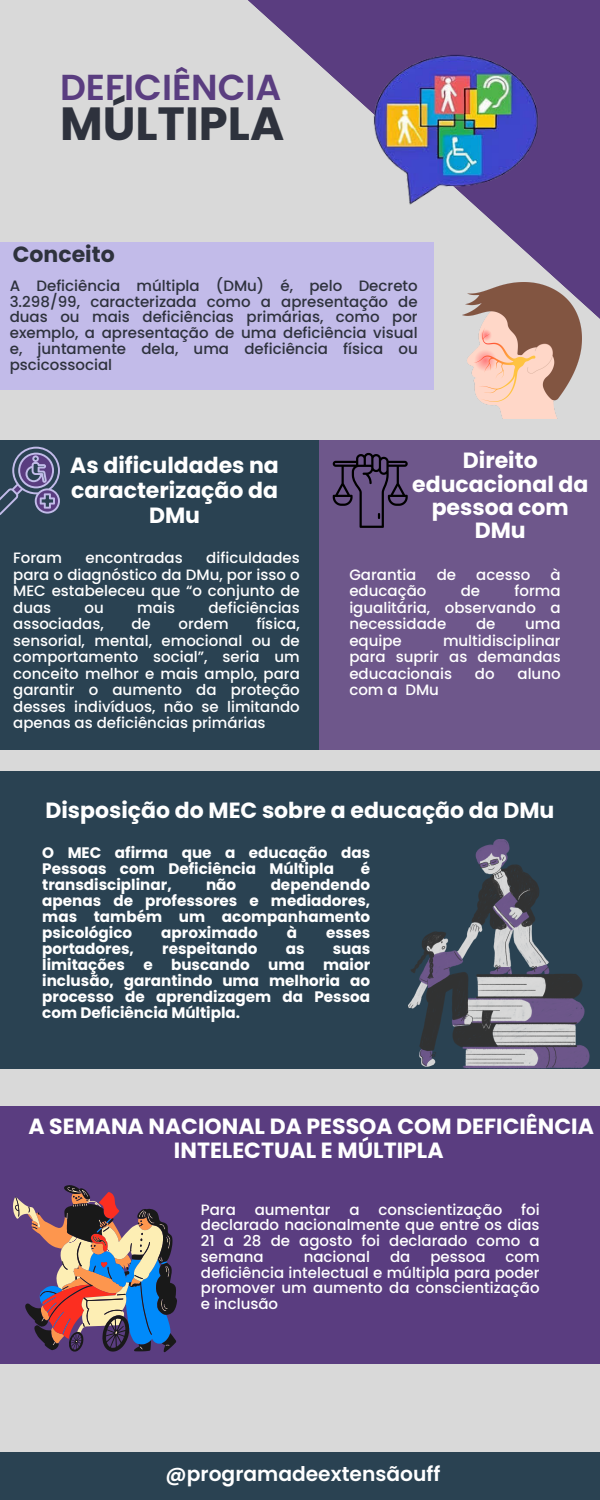
<style>
.page{position:relative;width:600px;height:1500px;background:#d9d9d9}
.page>*{position:absolute;margin:0;border:0;box-sizing:border-box;transform-origin:0 0}
.t1{font:700 46.5px "Poppins";color:#2e323d}
.t2{font:600 36.1px "Poppins";color:#5a3d80}
.t3{font:700 22px/23.2px "Poppins";color:#fff;text-align:center}
.t4{font:700 22px "Poppins";color:#2e323d}
.t5{font:600 20.2px "Poppins";color:#fff}
.t6{font:700 15.2px/16px "Poppins";color:#fff;text-align:justify}
.t7{font:500 15px/16.5px "Poppins";color:#fff;text-align:justify}
.t8{font:500 15px/15.8px "Poppins";color:#2e323d;text-align:justify}
</style>
<div class="page">
<svg style="left:248px;top:0;width:352px;height:319px"></svg>
<div style="left:0;top:1452px;width:600px;height:48px;background:#2a4252"></div>
<div style="left:0;top:440px;width:323px;height:310px;background:#2a4252"></div>
<div style="left:0;top:1106px;width:600px;height:258px;background:#5a3d80"></div>
<img style="left:353px;top:35px;width:195px;height:193px">
<img style="left:463px;top:282px;width:119px;height:137px">
<svg style="left:0;top:447px;width:60px;height:68px"></svg>
<div style="left:319px;top:440px;width:281px;height:310px;background:#6e578b"></div>
<svg style="left:333px;top:453px;width:75px;height:75px"></svg>
<svg style="left:13px;top:1185px;width:164px;height:167px"></svg>
<div style="left:0;top:242px;width:434px;height:148px;background:#c2bbe9"></div>
<div style="left:0;top:771px;width:600px;height:298px;background:#2a4252"></div>
<svg style="left:408px;top:839px;width:182px;height:229px"></svg>
<p class="t2" style="left:60px;top:62px;width:223px">DEFICIÊNCIA</p>
<h4 class="t1" style="left:60px;top:91px;width:226px">MÚLTIPLA</h4>
<h2 class="t4" style="left:13px;top:239px;width:103px">Conceito</h2>
<h1 class="t8" style="left:10px;top:278px;width:409px">A Deficiência múltipla (DMu) é, pelo Decreto 3.298/99, caracterizada como a apresentação de duas ou mais deficiências primárias, como por exemplo, a apresentação de uma deficiência visual e, juntamente dela, uma deficiência física ou pscicossocial</h1>
<h4 class="t3" style="left:70px;top:453px;width:210px;line-height:24.8px">As dificuldades na caracterização da<br>DMu</h4>
<p class="t7" style="left:13px;top:550px;width:288px;text-indent:193px">dificuldades para o diagnóstico da DMu, por isso o MEC estabeleceu que “o conjunto de duas</p>
<p class="t7" style="left:13px;top:550px;width:50px">Foram</p>
<p class="t7" style="left:86px;top:550px;width:99px">encontradas</p>
<p class="t7" style="left:85px;top:599px;width:21px">ou</p>
<p class="t7" style="left:137px;top:599px;width:39px">mais</p>
<p class="t7" style="left:208px;top:599px;width:93px">deficiências</p>
<p class="t7" style="left:13px;top:616px;width:92px">associadas,</p>
<p class="t7" style="left:131px;top:616px;width:21px">de</p>
<p class="t7" style="left:178px;top:616px;width:52px">ordem</p>
<p class="t7" style="left:13px;top:616px;width:288px;text-indent:243px">física, sensorial, mental, emocional ou de comportamento social”, seria um conceito melhor e mais amplo, para garantir o aumento da proteção desses indivíduos, não se limitando apenas as deficiências primárias</p>
<p class="t3" style="left:412px;top:449px;width:178px">Direito educacional da pessoa com<br>DMu</p>
<h4 class="t7" style="left:349px;top:566px;width:69px">Garantia</h4>
<h4 class="t7" style="left:437px;top:566px;width:21px">de</h4>
<h4 class="t7" style="left:476px;top:566px;width:56px">acesso</h4>
<h4 class="t7" style="left:551px;top:566px;width:12px">à</h4>
<h4 class="t7" style="left:349px;top:583px;width:79px">educação</h4>
<h4 class="t7" style="left:461px;top:583px;width:21px">de</h4>
<h4 class="t7" style="left:349px;top:583px;width:213px;text-indent:165px">forma igualitária, observando a necessidade</h4>
<h4 class="t7" style="left:476px;top:616px;width:21px">de</h4>
<h4 class="t7" style="left:525px;top:616px;width:37px">uma</h4>
<h4 class="t7" style="left:349px;top:632px;width:54px">equipe</h4>
<h4 class="t7" style="left:349px;top:632px;width:213px;text-indent:94px">multidisciplinar para suprir as demandas educacionais</h4>
<h4 class="t7" style="left:475px;top:665px;width:21px">do</h4>
<h4 class="t7" style="left:518px;top:665px;width:45px">aluno</h4>
<h4 class="t7" style="left:349px;top:682px;width:91px">com a DMu</h4>
<p class="t3" style="left:46px;top:799px;width:510px">Disposição do MEC sobre a educação da DMu</p>
<p class="t6" style="left:42px;top:845px;width:330px">O MEC afirma que a educação das<br>Pessoas com Deficiência Múltipla</p>
<p class="t6" style="left:361px;top:861px;width:11px">é</p>
<p class="t6" style="left:42px;top:877px;width:131px">transdisciplinar,</p>
<p class="t6" style="left:206px;top:877px;width:32px">não</p>
<p class="t6" style="left:42px;top:877px;width:330px;text-indent:228px">dependendo apenas de professores e mediadores, mas também um acompanhamento psicológico</p>
<p class="t6" style="left:161px;top:925px;width:98px">aproximado</p>
<p class="t6" style="left:287px;top:925px;width:12px">à</p>
<p class="t6" style="left:326px;top:925px;width:46px">esses</p>
<p class="t6" style="left:42px;top:941px;width:93px">portadores,</p>
<p class="t6" style="left:162px;top:941px;width:97px">respeitando</p>
<p class="t6" style="left:286px;top:941px;width:20px">as</p>
<p class="t6" style="left:42px;top:941px;width:330px;text-indent:290px">suas limitações e buscando uma maior inclusão, garantindo uma melhoria ao processo de aprendizagem da Pessoa com Deficiência Múltipla.</p>
<p class="t3" style="left:28px;top:1115px;width:567px">A SEMANA NACIONAL DA PESSOA COM DEFICIÊNCIA<br>INTELECTUAL E MÚLTIPLA</p>
<p class="t7" style="left:201px;top:1202px;width:340px;line-height:15.8px;text-indent:320px">foi declarado nacionalmente que entre os dias 21 a 28 de agosto foi declarado como a semana</p>
<p class="t7" style="left:201px;top:1201px;width:37px">Para</p>
<p class="t7" style="left:255px;top:1201px;width:77px">aumentar</p>
<p class="t7" style="left:350px;top:1201px;width:12px">a</p>
<p class="t7" style="left:379px;top:1201px;width:125px">conscientização</p>
<p class="t7" style="left:304px;top:1248px;width:68px">nacional</p>
<p class="t7" style="left:390px;top:1248px;width:22px">da</p>
<p class="t7" style="left:430px;top:1248px;width:57px">pessoa</p>
<p class="t7" style="left:201px;top:1249px;width:340px;line-height:15.8px;text-indent:305px">com deficiência intelectual e múltipla para poder promover um aumento da conscientização e inclusão</p>
<h4 class="t5" style="left:166px;top:1460px;width:276px">@programadeextensãouff</h4>
</div>
